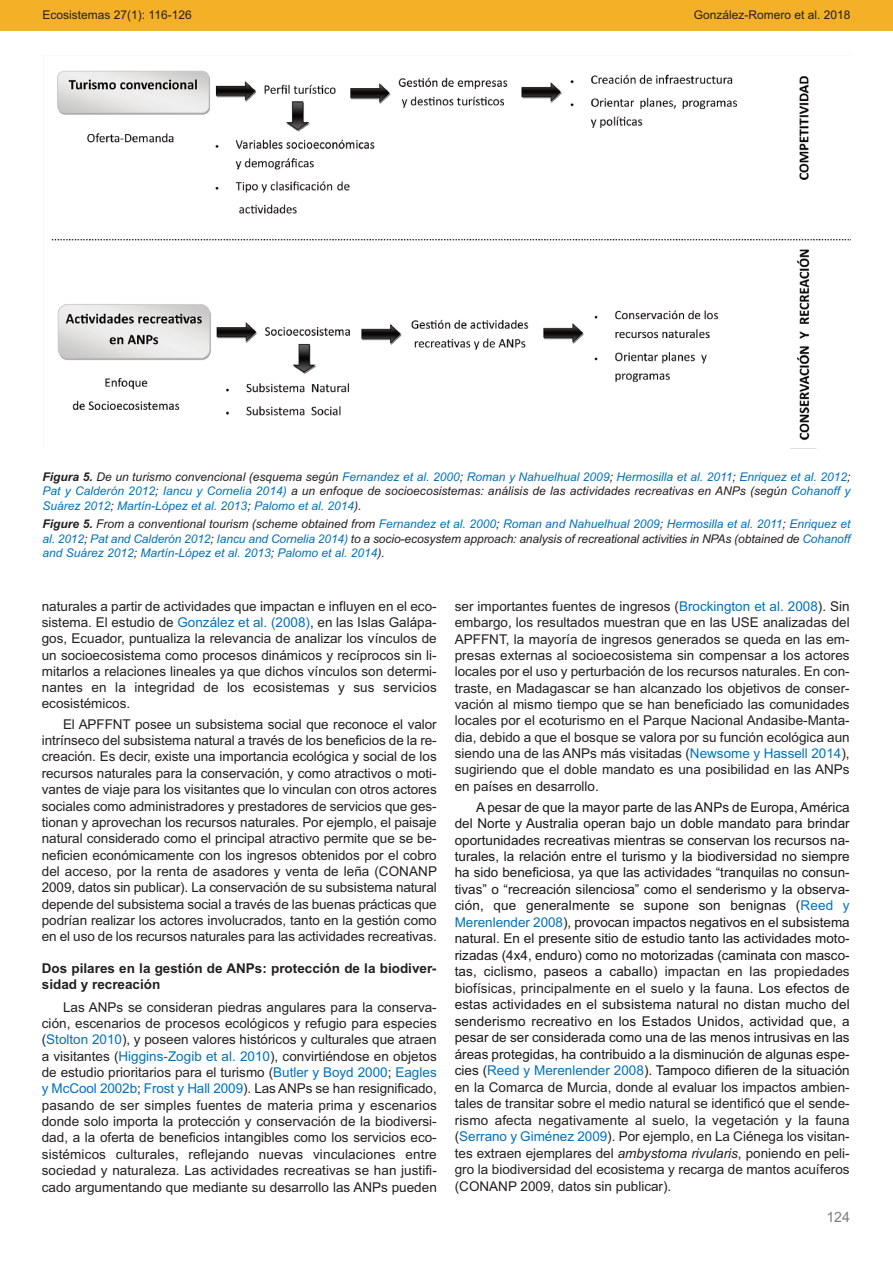
<style>
.page{position:relative;width:893px;height:1263px;background:#fff}
.page>*{position:absolute;margin:0;border:0;box-sizing:border-box;transform-origin:0 0}
.t1{font:14.25px "Arial";color:#7f7e7c}
.t2{font:13.5px/16.4px "Arial";color:#231f20;text-align:justify}
.t3{font:13.5px/16.5px "Arial";color:#191615;text-align:justify}
.t4{font:700 13.5px/16.4px "Arial";color:#231f20}
.t5{font:italic 12px/14.4px "Arial";color:#0072ba;text-align:justify}
.t6{font:12px "Arial";color:#231f20}
.s1{font-weight:700;color:#231f20}
.s2{color:#231f20}
.s3{color:#0072ba}
.s4{font-style:italic;color:#231f20}
</style>
<div class="page">
<div style="left:0;top:0;width:893px;height:30px;background:#f4b027"></div>
<img style="left:43px;top:55px;width:807px;height:394px">
<p class="t6" style="left:43px;top:7px;width:151px">Ecosistemas 27(1): 116-126</p>
<p class="t6" style="left:694px;top:7px;width:158px">González-Romero et al. 2018</p>
<p class="t5" style="left:43px;top:469px;width:809px"><span class="s1">Figura 5.</span> <span class="s2">De un turismo convencional (esquema según</span> Fernandez et al. 2000<span class="s2">;</span> Roman y Nahuelhual 2009<span class="s2">;</span> Hermosilla et al. 2011<span class="s2">;</span> Enriquez et al. 2012<span class="s2">; </span>Pat y Calderón 2012<span class="s2">;</span> Iancu y Cornelia 2014) <span class="s2">a un enfoque de socioecosistemas: análisis de las actividades recreativas en ANPs (según</span> Cohanoff y Suárez 2012<span class="s2">;</span> Martín-López et al. 2013<span class="s2">;</span> Palomo et al. 2014<span class="s2">).</span></p>
<p class="t5" style="left:43px;top:517px;width:809px"><span class="s1">Figure 5.</span> <span class="s2">From a conventional tourism (scheme obtained from</span> Fernandez et al. 2000<span class="s2">;</span> Roman and Nahuelhual 2009<span class="s2">;</span> Hermosilla et al. 2011<span class="s2">;</span> Enriquez et al. 2012<span class="s2">;</span> Pat and Calderón 2012<span class="s2">;</span> Iancu and Cornelia 2014) <span class="s2">to a socio-ecosystem approach: analysis of recreational activities in NPAs (obtained de</span> Cohanoff and Suárez 2012<span class="s2">;</span> Martín-López et al. 2013<span class="s2">;</span> Palomo et al. 2014<span class="s2">).</span></p>
<p class="t2" style="left:42px;top:598px;width:396px">naturales a partir de actividades que impactan e influyen en el eco&shy;sistema. El estudio de <span class="s3">González et al. (2008)</span>, en las Islas Galápa&shy;gos, Ecuador, puntualiza la relevancia de analizar los vínculos de un socioecosistema como procesos dinámicos y recíprocos sin li&shy;mitarlos a relaciones lineales ya que dichos vínculos son determi&shy;nantes en la integridad de los ecosistemas y sus servicios ecosistémicos.</p>
<p class="t2" style="left:42px;top:716px;width:397px;text-indent:21px">El APFFNT posee un subsistema social que reconoce el valor intrínseco del subsistema natural a través de los beneficios de la re&shy;creación. Es decir, existe una importancia ecológica y social de los recursos naturales para la conservación, y como atractivos o moti&shy;vantes de viaje para los visitantes que lo vinculan con otros actores sociales como administradores y prestadores de servicios que ges&shy;tionan y aprovechan los recursos naturales. Por ejemplo, el paisaje natural considerado como el principal atractivo permite que se be&shy;neficien económicamente con los ingresos obtenidos por el cobro del acceso, por la renta de asadores y venta de leña (CONANP 2009, datos sin publicar). La conservación de su subsistema natural depende del subsistema social a través de las buenas prácticas que podrían realizar los actores involucrados, tanto en la gestión como en el uso de los recursos naturales para las actividades recreativas.</p>
<p class="t4" style="left:42px;top:960px;width:396px">Dos pilares en la gestión de ANPs: protección de la biodiver&shy;sidad y recreación</p>
<p class="t2" style="left:42px;top:999px;width:397px;text-indent:21px">Las ANPs se consideran piedras angulares para la conserva&shy;ción, escenarios de procesos ecológicos y refugio para especies (<span class="s3">Stolton 2010</span>), y poseen valores históricos y culturales que atraen a visitantes (<span class="s3">Higgins-Zogib et al. 2010</span>), convirtiéndose en objetos de estudio prioritarios para el turismo (<span class="s3">Butler y Boyd 2000</span>; <span class="s3">Eagles y McCool 2002b</span>; <span class="s3">Frost y Hall 2009</span>). Las ANPs se han resignificado, pasando de ser simples fuentes de materia prima y escenarios donde solo importa la protección y conservación de la biodiversi&shy;dad, a la oferta de beneficios intangibles como los servicios eco&shy;sistémicos culturales, reflejando nuevas vinculaciones entre sociedad y naturaleza. Las actividades recreativas se han justifi&shy;cado argumentando que mediante su desarrollo las ANPs pueden</p>
<p class="t2" style="left:455px;top:598px;width:396px">ser importantes fuentes de ingresos (<span class="s3">Brockington et al. 2008</span>). Sin embargo, los resultados muestran que en las USE analizadas del APFFNT, la mayoría de ingresos generados se queda en las em&shy;presas externas al socioecosistema sin compensar a los actores locales por el uso y perturbación de los recursos naturales. En con&shy;traste, en Madagascar se han alcanzado los objetivos de conser&shy;vación al mismo tiempo que se han beneficiado las comunidades locales por el ecoturismo en el Parque Nacional Andasibe-Manta&shy;dia, debido a que el bosque se valora por su función ecológica aun siendo una de las ANPs más visitadas (<span class="s3">Newsome y Hassell 2014</span>), sugiriendo que el doble mandato es una posibilidad en las ANPs en países en desarrollo.</p>
<p class="t3" style="left:455px;top:799px;width:396px;text-indent:21px">A pesar de que la mayor parte de las ANPs de Europa, América del Norte y Australia operan bajo un doble mandato para brindar oportunidades recreativas mientras se conservan los recursos na&shy;turales, la relación entre el turismo y la biodiversidad no siempre ha sido beneficiosa, ya que las actividades “tranquilas no consun&shy;tivas” o “recreación silenciosa” como el senderismo y la observa&shy;ción, que generalmente se supone son benignas (<span class="s3">Reed y Merenlender 2008</span>), provocan impactos negativos en el subsistema natural. En el presente sitio de estudio tanto las actividades moto&shy;rizadas (4x4, enduro) como no motorizadas (caminata con masco&shy;tas, ciclismo, paseos a caballo) <span class="s2">impactan en las propiedades biofísicas, principalmente en el suelo y la fauna</span>. Los efectos de estas actividades en el subsistema natural no distan mucho del senderismo recreativo en los Estados Unidos, actividad que, a pesar de ser considerada como una de las menos intrusivas en las áreas protegidas, ha contribuido a la disminución de algunas espe&shy;cies (<span class="s3">Reed y Merenlender 2008</span>). Tampoco difieren de la situación <span class="s2">en la Comarca de Murcia, donde al evaluar los impactos ambien&shy;tales de transitar sobre el medio natural se identificó que el sende&shy;rismo afecta negativamente al suelo, la vegetación y la fauna (</span><span class="s3">Serrano y Giménez 2009</span><span class="s2">). Por ejemplo, en La Ciénega los visitan&shy;tes extraen ejemplares del</span> <span class="s4">ambystoma rivularis</span><span class="s2">, poniendo en peli&shy;gro la biodiversidad del ecosistema y recarga de mantos acuíferos (CONANP 2009, datos sin publicar).</span></p>
<p class="t1" style="left:826px;top:1209px;width:25px">124</p>
</div>
